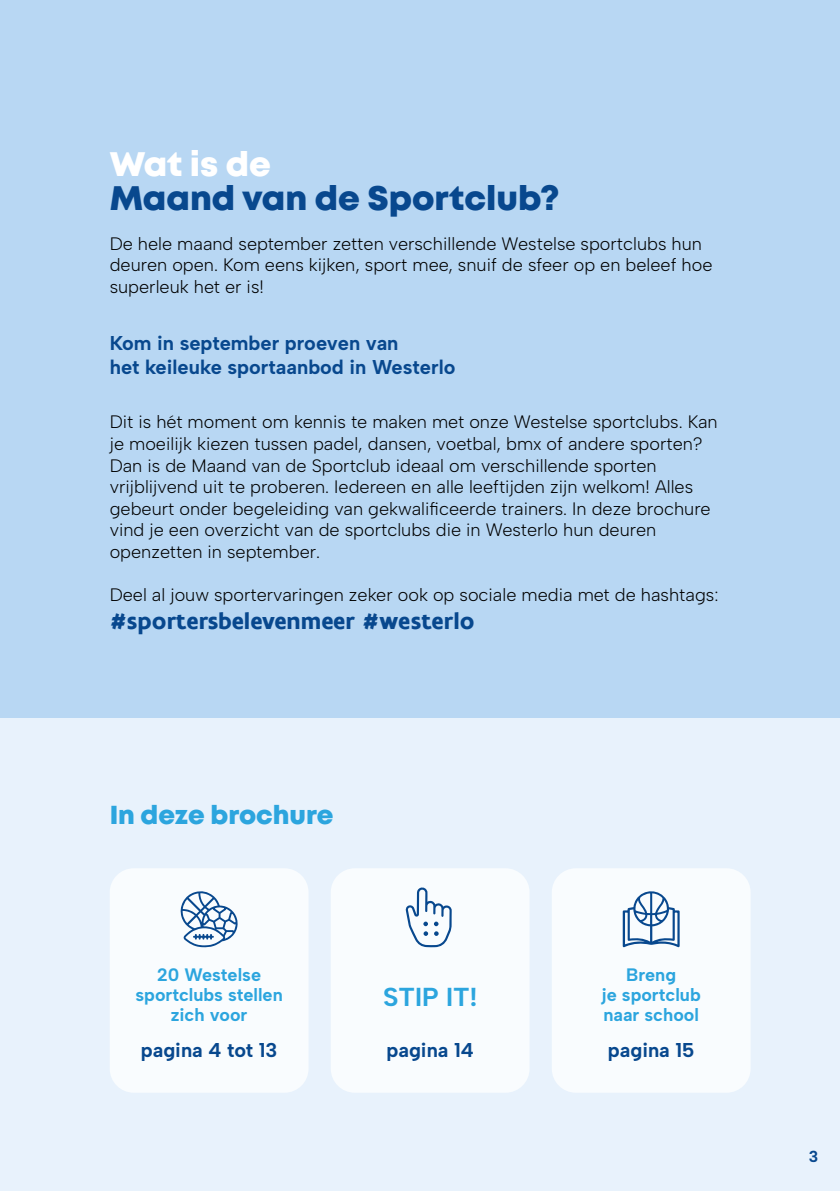
<style>
.page{position:relative;width:840px;height:1191px;background:#fff}
.page>*{position:absolute;margin:0;border:0;box-sizing:border-box;transform-origin:0 0}
.t1{font:34px "Mont Heavy DEMO";color:#08488e}
.t2{font:34px "Mont Heavy DEMO";color:#fff}
.t3{font:26px "Mont Heavy DEMO";color:#2ca5de}
.t4{font:700 26px "Albert Sans";color:#2ca5de}
.t5{font:700 24px "Flanders Art Sans";color:#08488e}
.t6{font:700 20px/24px "Albert Sans";color:#08488e}
.t7{font:300 18px/21.6px "Albert Sans";color:#000}
.t8{font:700 18px/20px "Albert Sans";color:#2ca5de;text-align:center}
.t9{font:700 16px "Albert Sans";color:#08488e}
</style>
<div class="page">
<div style="left:0;top:679px;width:839px;height:512px;background:#e8f2fc"></div>
<div style="left:0;top:0;width:839px;height:717px;background:#b8d7f3"></div>
<div style="left:110px;top:868px;width:198px;height:224px;background:#f9fcfe;border-radius:24px"></div>
<div style="left:330px;top:868px;width:199px;height:224px;background:#f9fcfe;border-radius:24px"></div>
<div style="left:551px;top:868px;width:199px;height:224px;background:#f9fcfe;border-radius:24px"></div>
<svg style="left:180px;top:891px;width:58px;height:56px"></svg>
<svg style="left:405px;top:887px;width:46px;height:60px"></svg>
<svg style="left:622px;top:891px;width:57px;height:56px"></svg>
<h1 class="t2" style="left:110px;top:145px;width:163px">Wat is de</h1>
<h1 class="t1" style="left:110px;top:179px;width:451px">Maand van de Sportclub?</h1>
<p class="t7" style="left:110px;top:232px;width:604px">De hele maand september zetten verschillende Westelse sportclubs hun deuren open. Kom eens kijken, sport mee, snuif de sfeer op en beleef hoe superleuk het er is!</p>
<p class="t6" style="left:110px;top:331px;width:347px">Kom in september proeven van<br>het keileuke sportaanbod in Westerlo</p>
<p class="t7" style="left:110px;top:411px;width:609px">Dit is hét moment om kennis te maken met onze Westelse sportclubs. Kan je moeilijk kiezen tussen padel, dansen, voetbal, bmx of andere sporten?<br>Dan is de Maand van de Sportclub ideaal om verschillende sporten vrijblijvend uit te proberen. Iedereen en alle leeftijden zijn welkom! Alles gebeurt onder begeleiding van gekwalificeerde trainers. In deze brochure vind je een overzicht van de sportclubs die in Westerlo hun deuren openzetten in september.</p>
<p class="t7" style="left:110px;top:584px;width:610px">Deel al jouw sportervaringen zeker ook op sociale media met de hashtags:</p>
<h3 class="t5" style="left:110px;top:606px;width:366px">#sportersbelevenmeer #westerlo</h3>
<h2 class="t3" style="left:110px;top:800px;width:225px">In deze brochure</h2>
<p class="t8" style="left:135px;top:965px;width:149px">20 Westelse sportclubs stellen zich voor</p>
<p class="t6" style="left:141px;top:1038px;width:138px">pagina 4 tot 13</p>
<h2 class="t4" style="left:383px;top:981px;width:95px">STIP IT!</h2>
<p class="t6" style="left:386px;top:1038px;width:89px">pagina 14</p>
<p class="t8" style="left:601px;top:965px;width:100px">Breng<br>je sportclub naar school</p>
<p class="t6" style="left:607px;top:1038px;width:88px">pagina 15</p>
<p class="t9" style="left:808px;top:1146px;width:11px">3</p>
</div>
